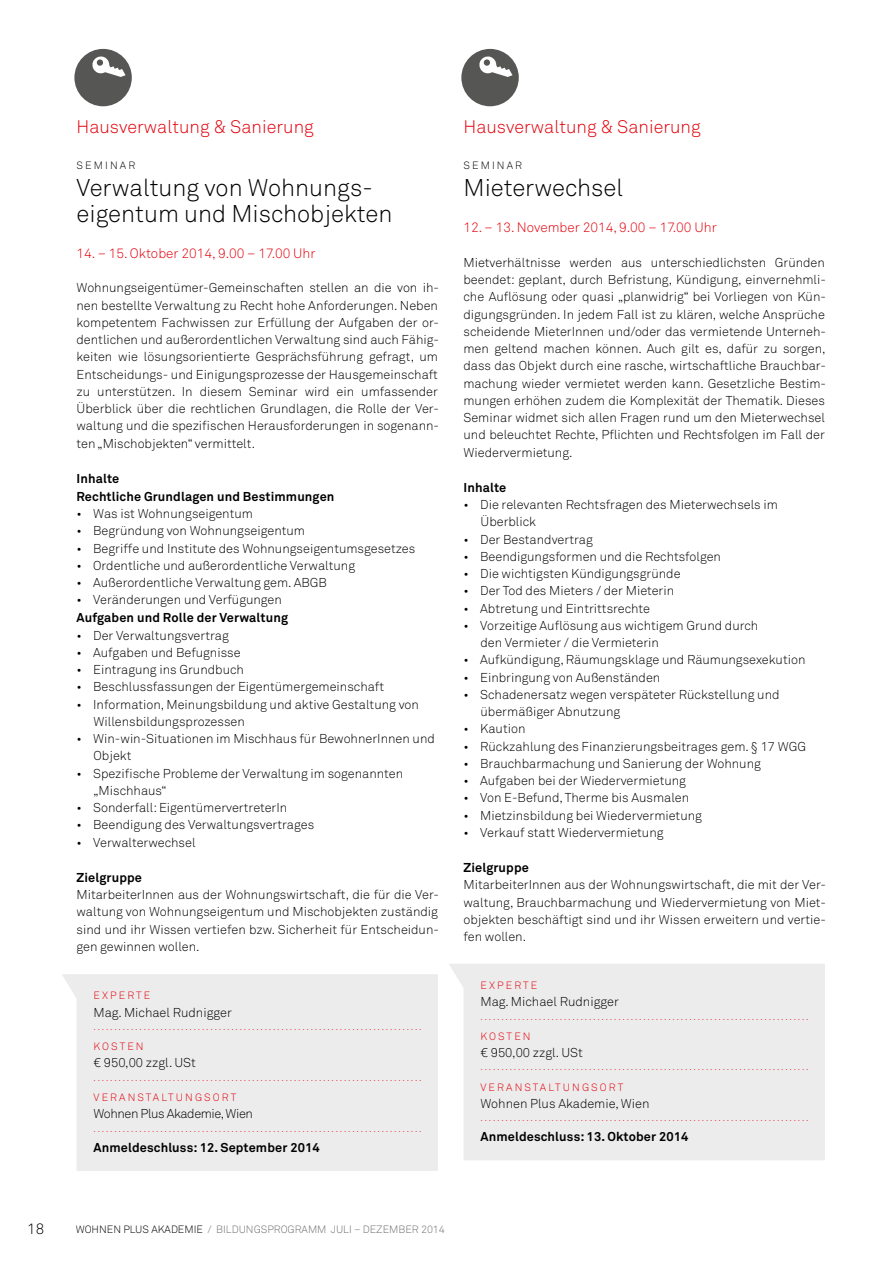
<style>
.page{position:relative;width:893px;height:1263px;background:#fff}
.page>*{position:absolute;margin:0;border:0;box-sizing:border-box;transform-origin:0 0}
.t1{font:300 24px/25.5px "Akkurat";color:#000}
.t2{font:300 18px "Akkurat";color:#e3000b}
.t3{font:300 15px "Akkurat";color:#000}
.t4{font:300 13.5px "Akkurat";color:#e3000b}
.t5{font:300 12.75px/17.2px "Akkurat";color:#000}
.t6{font:700 12.75px/18px "Akkurat";letter-spacing:.01em;color:#000}
.t7{font:300 12.75px "Akkurat";letter-spacing:-.03em;color:#000}
.t8{font:300 10.5px "Akkurat";letter-spacing:.2em;color:#e3000b}
.t9{font:300 10.5px "Akkurat";color:#6e6e6e}
.t10{font:300 10.5px "Akkurat";color:#000}
.t11{font:300 10.5px "Akkurat";letter-spacing:.2em;color:#000}
.t12{font:300 9px "Akkurat";color:#e3000b}
.s1{color:#6e6e6e}
</style>
<div class="page">
<div style="left:461px;top:49px;width:58px;height:57px;background:#565655;border-radius:50%"></div>
<svg style="left:479px;top:55px;width:33px;height:22px"></svg>
<div style="left:449px;top:964px;width:376px;height:196px;background:#ececec"></div>
<div style="left:62px;top:974px;width:376px;height:197px;background:#ececec"></div>
<div style="left:74px;top:49px;width:58px;height:57px;background:#565655;border-radius:50%"></div>
<svg style="left:92px;top:55px;width:34px;height:22px"></svg>
<h2 class="t2" style="left:77px;top:116px;width:239px">Hausverwaltung &amp; Sanierung</h2>
<p class="t11" style="left:77px;top:159px;width:60px">SEMINAR</p>
<h1 class="t1" style="left:77px;top:176px;width:317px">Verwaltung von Wohnungs&shy;eigentum und Mischobjekten</h1>
<p class="t4" style="left:77px;top:245px;width:241px">14. – 15. Oktober 2014, 9.00 – 17.00 Uhr</p>
<p class="t5" style="left:77px;top:279px;width:364px;text-align:justify">Wohnungseigentümer-Gemeinschaften stellen an die von ih&shy;nen bestellte Verwaltung zu Recht hohe Anforderungen. Neben kompetentem Fachwissen zur Erfüllung der Aufgaben der or&shy;dentlichen und außerordentlichen Verwaltung sind auch Fähig&shy;keiten wie lösungsorientierte Gesprächsführung gefragt, um Entscheidungs- und Einigungsprozesse der Hausgemeinschaft zu unterstützen. In diesem Seminar wird ein umfassender Überblick über die rechtlichen Grundlagen, die Rolle der Ver&shy;waltung und die spezifischen Herausforderungen in sogenann&shy;ten „Mischobjekten“ vermittelt.</p>
<p class="t6" style="left:77px;top:469px;width:259px">Inhalte<br>Rechtliche Grundlagen und Bestimmungen</p>
<p class="t5" style="left:77px;top:505px;width:178px">• Was ist Wohnungseigentum</p>
<p class="t5" style="left:77px;top:522px;width:230px">• Begründung von Wohnungseigentum</p>
<p class="t5" style="left:77px;top:540px;width:340px">• Begriffe und Institute des Wohnungseigentumsgesetzes</p>
<p class="t5" style="left:77px;top:557px;width:280px">• Ordentliche und außerordentliche Verwaltung</p>
<p class="t5" style="left:77px;top:574px;width:252px">• Außerordentliche Verwaltung gem. ABGB</p>
<p class="t5" style="left:77px;top:591px;width:207px">• Veränderungen und Verfügungen</p>
<p class="t6" style="left:77px;top:609px;width:213px">Aufgaben und Rolle der Verwaltung</p>
<p class="t5" style="left:77px;top:627px;width:154px">• Der Verwaltungsvertrag</p>
<p class="t5" style="left:77px;top:644px;width:166px">• Aufgaben und Befugnisse</p>
<p class="t5" style="left:77px;top:661px;width:169px">• Eintragung ins Grundbuch</p>
<p class="t5" style="left:77px;top:678px;width:309px">• Beschlussfassungen der Eigentümergemeinschaft</p>
<p class="t5" style="left:94px;top:696px;width:327px;text-indent:-17px">• Information, Meinungsbildung und aktive Gestaltung von<br>Willensbildungsprozessen</p>
<p class="t5" style="left:94px;top:730px;width:343px;text-indent:-17px">• Win-win-Situationen im Mischhaus für BewohnerInnen und<br>Objekt</p>
<p class="t5" style="left:94px;top:765px;width:311px;text-indent:-17px">• Spezifische Probleme der Verwaltung im sogenannten „Mischhaus“</p>
<p class="t5" style="left:77px;top:799px;width:212px">• Sonderfall: EigentümervertreterIn</p>
<p class="t5" style="left:77px;top:816px;width:239px">• Beendigung des Verwaltungsvertrages</p>
<p class="t5" style="left:77px;top:834px;width:121px">• Verwalterwechsel</p>
<p class="t6" style="left:77px;top:868px;width:67px">Zielgruppe</p>
<p class="t5" style="left:77px;top:886px;width:364px;text-align:justify">MitarbeiterInnen aus der Wohnungswirtschaft, die für die Ver&shy;waltung von Wohnungseigentum und Mischobjekten zuständig sind und ihr Wissen vertiefen bzw. Sicherheit für Entscheidun&shy;gen gewinnen wollen.</p>
<p class="t8" style="left:94px;top:989px;width:58px">EXPERTE</p>
<p class="t5" style="left:94px;top:1004px;width:140px">Mag. Michael Rudnigger</p>
<p class="t12" style="left:94px;top:1022px;width:330px">...............................................................................</p>
<p class="t8" style="left:94px;top:1040px;width:52px">KOSTEN</p>
<p class="t5" style="left:94px;top:1055px;width:104px">€ 950,00 zzgl. USt</p>
<p class="t12" style="left:94px;top:1072px;width:330px">...............................................................................</p>
<p class="t8" style="left:94px;top:1091px;width:144px">VERANSTALTUNGSORT</p>
<p class="t7" style="left:94px;top:1106px;width:161px">Wohnen Plus Akademie, Wien</p>
<p class="t12" style="left:94px;top:1123px;width:330px">...............................................................................</p>
<p class="t6" style="left:94px;top:1138px;width:228px">Anmeldeschluss: 12. September 2014</p>
<h2 class="t2" style="left:463px;top:116px;width:239px">Hausverwaltung &amp; Sanierung</h2>
<p class="t11" style="left:463px;top:159px;width:60px">SEMINAR</p>
<h1 class="t1" style="left:463px;top:176px;width:161px">Mieterwechsel</h1>
<p class="t4" style="left:463px;top:220px;width:255px">12. – 13. November 2014, 9.00 – 17.00 Uhr</p>
<p class="t5" style="left:463px;top:254px;width:364px;text-align:justify">Mietverhältnisse werden aus unterschiedlichsten Gründen beendet: geplant, durch Befristung, Kündigung, einvernehmli&shy;che Auflösung oder quasi „planwidrig“ bei Vorliegen von Kün&shy;digungsgründen. In jedem Fall ist zu klären, welche Ansprüche scheidende MieterInnen und/oder das vermietende Unterneh&shy;men geltend machen können. Auch gilt es, dafür zu sorgen, dass das Objekt durch eine rasche, wirtschaftliche Brauchbar&shy;machung wieder vermietet werden kann. Gesetzliche Bestim&shy;mungen erhöhen zudem die Komplexität der Thematik. Dieses Seminar widmet sich allen Fragen rund um den Mieterwechsel und beleuchtet Rechte, Pflichten und Rechtsfolgen im Fall der Wiedervermietung.</p>
<p class="t6" style="left:463px;top:478px;width:44px">Inhalte</p>
<p class="t5" style="left:480px;top:496px;width:299px;text-indent:-17px">• Die relevanten Rechtsfragen des Mieterwechsels im<br>Überblick</p>
<p class="t5" style="left:463px;top:531px;width:131px">• Der Bestandvertrag</p>
<p class="t5" style="left:463px;top:548px;width:259px">• Beendigungsformen und die Rechtsfolgen</p>
<p class="t5" style="left:463px;top:565px;width:219px">• Die wichtigsten Kündigungsgründe</p>
<p class="t5" style="left:463px;top:582px;width:212px">• Der Tod des Mieters / der Mieterin</p>
<p class="t5" style="left:463px;top:600px;width:188px">• Abtretung und Eintrittsrechte</p>
<p class="t5" style="left:480px;top:617px;width:279px;text-indent:-17px">• Vorzeitige Auflösung aus wichtigem Grund durch den Vermieter / die Vermieterin</p>
<p class="t5" style="left:463px;top:651px;width:343px">• Aufkündigung, Räumungsklage und Räumungsexekution</p>
<p class="t5" style="left:463px;top:669px;width:198px">• Einbringung von Außenständen</p>
<p class="t5" style="left:480px;top:686px;width:301px;text-indent:-17px">• Schadenersatz wegen verspäteter Rückstellung und übermäßiger Abnutzung</p>
<p class="t5" style="left:463px;top:720px;width:63px">• Kaution</p>
<p class="t5" style="left:463px;top:738px;width:344px">• Rückzahlung des Finanzierungsbeitrages gem. § 17 WGG</p>
<p class="t5" style="left:463px;top:755px;width:299px">• Brauchbarmachung und Sanierung der Wohnung</p>
<p class="t5" style="left:463px;top:772px;width:224px">• Aufgaben bei der Wiedervermietung</p>
<p class="t5" style="left:463px;top:789px;width:227px">• Von E-Befund, Therme bis Ausmalen</p>
<p class="t5" style="left:463px;top:807px;width:240px">• Mietzinsbildung bei Wiedervermietung</p>
<p class="t5" style="left:463px;top:824px;width:202px">• Verkauf statt Wiedervermietung</p>
<p class="t6" style="left:463px;top:859px;width:67px">Zielgruppe</p>
<p class="t5" style="left:463px;top:876px;width:364px;text-align:justify">MitarbeiterInnen aus der Wohnungswirtschaft, die mit der Ver&shy;waltung, Brauchbarmachung und Wiedervermietung von Miet&shy;objekten beschäftigt sind und ihr Wissen erweitern und vertie&shy;fen wollen.</p>
<p class="t8" style="left:480px;top:979px;width:58px">EXPERTE</p>
<p class="t5" style="left:480px;top:993px;width:140px">Mag. Michael Rudnigger</p>
<p class="t12" style="left:480px;top:1011px;width:330px">...............................................................................</p>
<p class="t8" style="left:480px;top:1030px;width:52px">KOSTEN</p>
<p class="t5" style="left:480px;top:1044px;width:104px">€ 950,00 zzgl. USt</p>
<p class="t12" style="left:480px;top:1062px;width:330px">...............................................................................</p>
<p class="t8" style="left:480px;top:1081px;width:144px">VERANSTALTUNGSORT</p>
<p class="t5" style="left:480px;top:1095px;width:171px">Wohnen Plus Akademie, Wien</p>
<p class="t12" style="left:480px;top:1113px;width:330px">...............................................................................</p>
<p class="t6" style="left:480px;top:1128px;width:210px">Anmeldeschluss: 13. Oktober 2014</p>
<p class="t3" style="left:27px;top:1220px;width:19px">18</p>
<p class="t10" style="left:76px;top:1223px;width:155px">WOHNEN PLUS AKADEMIE <span class="s1">/ Bildun</span></p>
<p class="t9" style="left:254px;top:1223px;width:57px">gsprogramm</p>
<p class="t9" style="left:331px;top:1223px;width:11px">Juli</p>
<p class="t9" style="left:354px;top:1223px;width:37px">– Dezembe</p>
<p class="t9" style="left:412px;top:1223px;width:35px">r 2014</p>
</div>
